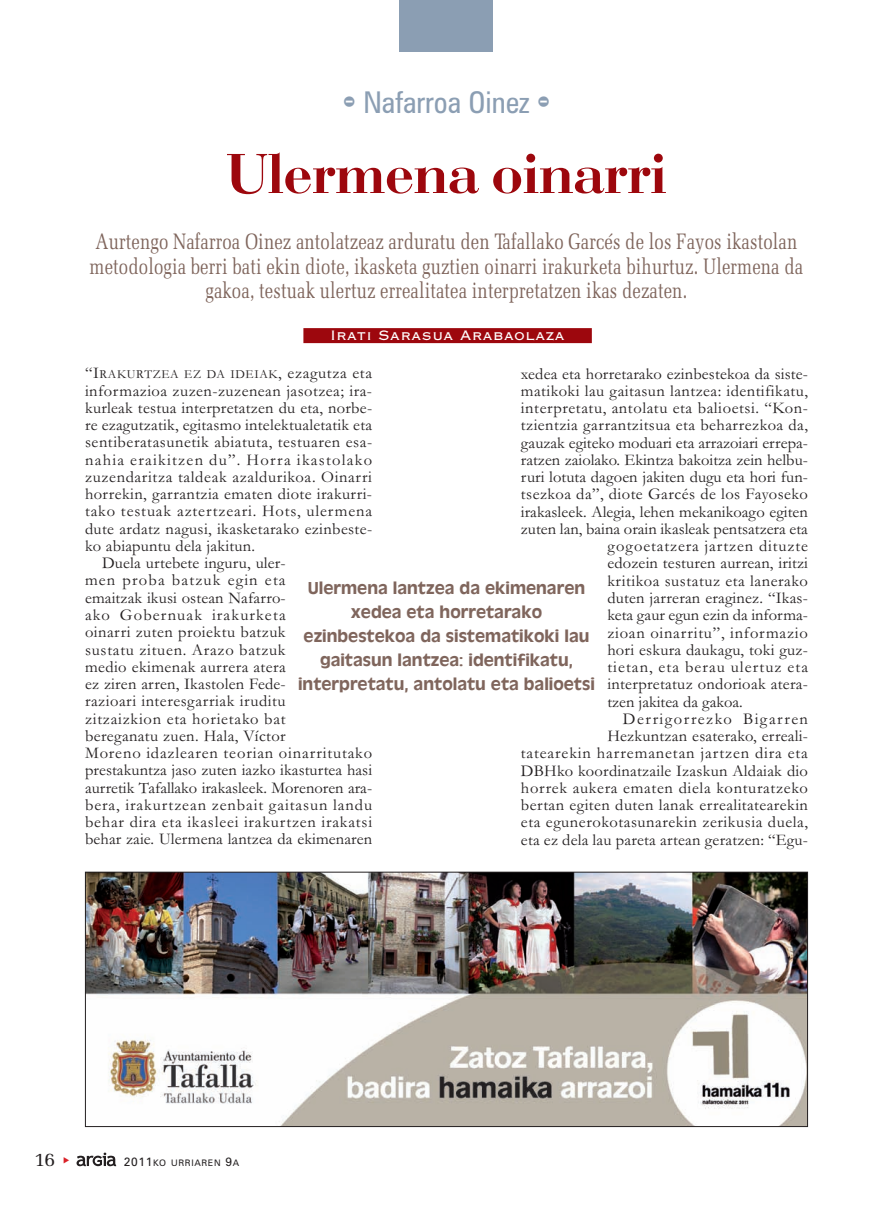
<style>
.page{position:relative;width:893px;height:1212px;background:#fff}
.page>*{position:absolute;margin:0;border:0;box-sizing:border-box;transform-origin:0 0}
.t1{font:58.5px "Bodoni";color:#9d070d}
.t2{font:condensed 30px "Zurich BT";color:#8b9eb3}
.t3{font:22.5px/24px "Memoir Condensed";color:#7f655c;text-align:center}
.t4{font:19.5px "Memoir";color:#231f20}
.t5{font:18px/24px "Antique Olive";color:#7f655c;text-align:center}
.t6{font:18px "Copperplate Gothic BT";color:#fff}
.t7{font:16.5px "Garamond";letter-spacing:.025em;color:#231f20}
.t8{font:16.5px "Garamond";color:#231f20}
.t9{font:16.5px "Garamond";letter-spacing:.005em;color:#231f20}
.t10{font:16.5px "Garamond";letter-spacing:.055em;color:#231f20}
.t11{font:16.5px "Garamond";letter-spacing:.05em;color:#231f20}
.t12{font:16.5px "Garamond";letter-spacing:.045em;color:#231f20}
.t13{font:16.5px "Garamond";letter-spacing:.07em;color:#231f20}
.t14{font:16.5px "Garamond";letter-spacing:.075em;color:#231f20}
.t15{font:16.5px "Garamond";letter-spacing:.065em;color:#231f20}
.t16{font:16.5px "Garamond";letter-spacing:.085em;color:#231f20}
.t17{font:12.3px "Garamond";letter-spacing:.055em;color:#231f20}
.t18{font:9px "Zurich BT";letter-spacing:.075em;color:#231f20}
.s1{font-family:"Bodiac";font-stretch:normal}
.s2{font-size:16.5px}
.s3{font-size:12px}
</style>
<div class="page">
<svg style="left:77px;top:1152px;width:39px;height:14px"></svg>
<div style="left:400px;top:0;width:93px;height:51px;background:#8b9eb3"></div>
<div style="left:303px;top:328px;width:289px;height:15px;background:#9d070d"></div>
<img style="left:87px;top:874px;width:719px;height:251px">
<div style="left:85px;top:872px;width:723px;height:255px;border:1px solid #231f20"></div>
<h2 class="t2" style="left:343px;top:91px;width:209px"><span class="s1">-</span> Nafarroa Oinez <span class="s1">-</span></h2>
<h1 class="t1" style="left:226px;top:153px;width:442px">Ulermena oinarri</h1>
<p class="t3" style="left:90px;top:231px;width:715px">Aurtengo Nafarroa Oinez antolatzeaz arduratu den Tafallako Garcés de los Fayos ikastolan metodologia berri bati ekin diote, ikasketa guztien oinarri irakurketa bihurtuz. Ulermena da gakoa, testuak ulertuz errealitatea interpretatzen ikas dezaten.</p>
<p class="t6" style="left:330px;top:323px;width:236px">Irati Sarasua Arabaolaza</p>
<p class="t17" style="left:85px;top:370px;width:289px"><span class="s2">“I</span>RAKURTZEA EZ DA IDEIAK<span class="s2">, ezagutza eta</span></p>
<p class="t7" style="left:85px;top:385px;width:289px">informazioa zuzen-zuzenean jasotzea; ira-</p>
<p class="t7" style="left:85px;top:402px;width:289px">kurleak testua interpretatzen du eta, norbe-</p>
<p class="t7" style="left:85px;top:419px;width:289px">re ezagutzatik, egitasmo intelektualetatik eta</p>
<p class="t7" style="left:85px;top:436px;width:289px">sentiberatasunetik abiatuta, testuaren esa-</p>
<p class="t14" style="left:85px;top:454px;width:289px">nahia eraikitzen du”. Horra ikastolako</p>
<p class="t7" style="left:85px;top:471px;width:289px">zuzendaritza taldeak azaldurikoa. Oinarri</p>
<p class="t7" style="left:85px;top:488px;width:289px">horrekin, garrantzia ematen diote irakurri-</p>
<p class="t10" style="left:85px;top:506px;width:289px">tako testuak aztertzeari. Hots, ulermena</p>
<p class="t7" style="left:85px;top:523px;width:289px">dute ardatz nagusi, ikasketarako ezinbeste-</p>
<p class="t7" style="left:85px;top:540px;width:172px">ko abiapuntu dela jakitun.</p>
<p class="t7" style="left:102px;top:557px;width:185px">Duela urtebete inguru, uler-</p>
<p class="t13" style="left:85px;top:575px;width:202px">men proba batzuk egin eta</p>
<p class="t9" style="left:85px;top:592px;width:202px">emaitzak ikusi ostean Nafarro-</p>
<p class="t13" style="left:85px;top:609px;width:202px">ako Gobernuak irakurketa</p>
<p class="t7" style="left:85px;top:626px;width:202px">oinarri zuten proiektu batzuk</p>
<p class="t12" style="left:85px;top:644px;width:202px">sustatu zituen. Arazo batzuk</p>
<p class="t7" style="left:85px;top:661px;width:202px">medio ekimenak aurrera atera</p>
<p class="t7" style="left:85px;top:678px;width:202px">ez ziren arren, Ikastolen Fede-</p>
<p class="t7" style="left:85px;top:695px;width:202px">razioari interesgarriak iruditu</p>
<p class="t12" style="left:85px;top:713px;width:202px">zitzaizkion eta horietako bat</p>
<p class="t7" style="left:85px;top:730px;width:202px">bereganatu zuen. Hala, Víctor</p>
<p class="t11" style="left:85px;top:747px;width:289px">Moreno idazlearen teorian oinarritutako</p>
<p class="t9" style="left:85px;top:764px;width:289px">prestakuntza jaso zuten iazko ikasturtea hasi</p>
<p class="t8" style="left:85px;top:782px;width:289px">aurretik Tafallako irakasleek. Morenoren ara-</p>
<p class="t10" style="left:85px;top:799px;width:289px">bera, irakurtzean zenbait gaitasun landu</p>
<p class="t11" style="left:85px;top:816px;width:289px">behar dira eta ikasleei irakurtzen irakatsi</p>
<p class="t9" style="left:85px;top:833px;width:289px">behar zaie. Ulermena lantzea da ekimenaren</p>
<p class="t7" style="left:521px;top:368px;width:289px">xedea eta horretarako ezinbestekoa da siste-</p>
<p class="t7" style="left:521px;top:385px;width:289px">matikoki lau gaitasun lantzea: identifikatu,</p>
<p class="t7" style="left:521px;top:402px;width:289px">interpretatu, antolatu eta balioetsi. “Kon-</p>
<p class="t7" style="left:521px;top:419px;width:289px">tzientzia garrantzitsua eta beharrezkoa da,</p>
<p class="t8" style="left:521px;top:437px;width:289px">gauzak egiteko moduari eta arrazoiari errepa-</p>
<p class="t8" style="left:521px;top:454px;width:289px">ratzen zaiolako. Ekintza bakoitza zein helbu-</p>
<p class="t9" style="left:521px;top:471px;width:289px">ruri lotuta dagoen jakiten dugu eta hori fun-</p>
<p class="t7" style="left:521px;top:488px;width:289px">tsezkoa da”, diote Garcés de los Fayoseko</p>
<p class="t9" style="left:521px;top:506px;width:289px">irakasleek. Alegia, lehen mekanikoago egiten</p>
<p class="t8" style="left:521px;top:523px;width:289px">zuten lan, baina orain ikasleak pentsatzera eta</p>
<p class="t10" style="left:607px;top:540px;width:202px">gogoetatzera jartzen dituzte</p>
<p class="t7" style="left:607px;top:558px;width:202px">edozein testuren aurrean, iritzi</p>
<p class="t7" style="left:607px;top:575px;width:202px">kritikoa sustatuz eta lanerako</p>
<p class="t7" style="left:607px;top:592px;width:202px">duten jarreran eraginez. “Ikas-</p>
<p class="t8" style="left:607px;top:609px;width:202px">keta gaur egun ezin da informa-</p>
<p class="t11" style="left:607px;top:627px;width:202px">zioan oinarritu”, informazio</p>
<p class="t7" style="left:607px;top:644px;width:202px">hori eskura daukagu, toki guz-</p>
<p class="t15" style="left:607px;top:661px;width:202px">tietan, eta berau ulertuz eta</p>
<p class="t7" style="left:607px;top:678px;width:202px">interpretatuz ondorioak atera-</p>
<p class="t8" style="left:607px;top:696px;width:137px">tzen jakitea da gakoa.</p>
<p class="t16" style="left:623px;top:713px;width:187px">Derrigorrezko Bigarren</p>
<p class="t7" style="left:607px;top:730px;width:202px">Hezkuntzan esaterako, erreali-</p>
<p class="t10" style="left:521px;top:747px;width:289px">tatearekin harremanetan jartzen dira eta</p>
<p class="t7" style="left:521px;top:765px;width:288px">DBHko koordinatzaile Izaskun Aldaiak dio</p>
<p class="t7" style="left:521px;top:782px;width:289px">horrek aukera ematen diela konturatzeko</p>
<p class="t7" style="left:521px;top:799px;width:289px">bertan egiten duten lanak errealitatearekin</p>
<p class="t7" style="left:521px;top:816px;width:289px">eta egunerokotasunarekin zerikusia duela,</p>
<p class="t7" style="left:521px;top:834px;width:289px">eta ez dela lau pareta artean geratzen: “Egu-</p>
<p class="t5" style="left:298px;top:577px;width:298px">Ulermena lantzea da ekimenaren xedea eta horretarako ezinbestekoa da sistematikoki lau gaitasun lantzea: identifikatu, interpretatu, antolatu eta balioetsi</p>
<p class="t4" style="left:35px;top:1151px;width:22px">16</p>
<p class="t18" style="left:124px;top:1160px;width:117px"><span class="s3">2011</span>KO URRIAREN <span class="s3">9</span>A</p>
</div>
